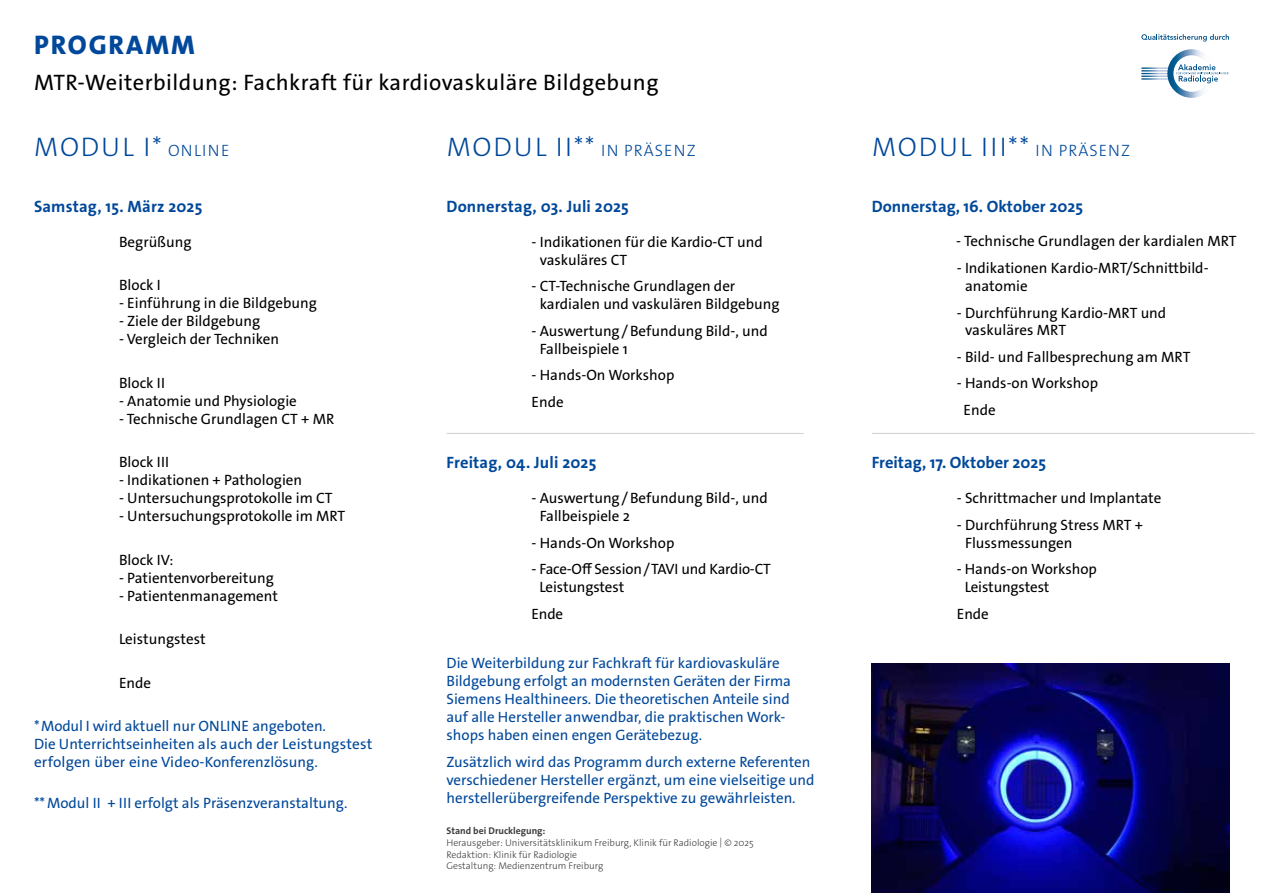
<style>
.page{position:relative;width:1263px;height:893px;background:#fff}
.page>*{position:absolute;margin:0;border:0;box-sizing:border-box;transform-origin:0 0}
.t1{font:300 27px "The Sans Os F";letter-spacing:.07em;color:#00489a}
.t2{font:800 27px "The Sans Os F";letter-spacing:.07em;color:#00489a}
.t3{font:22.5px "The Sans Os F";letter-spacing:.02em;color:#000}
.t4{font:700 16.5px "The Sans Os F";color:#00489a}
.t5{font:15px/18px "The Sans Os F";color:#000}
.t6{font:15px/18px "The Sans Os F";color:#00489a}
.t7{font:300 9.75px/11.7px "The Sans Os F";color:#3c3c3b}
.t8{font:700 9.75px "The Sans Os F";color:#3c3c3b}
.s1{font-size:16.5px}
</style>
<div class="page">
<hr style="left:872px;top:433px;width:382px;height:1px;background:#d0d0d0">
<img style="left:872px;top:664px;width:357px;height:229px">
<hr style="left:446px;top:433px;width:358px;height:1px;background:#d0d0d0">
<svg style="left:1141px;top:49px;width:87px;height:49px"></svg>
<svg style="left:1141px;top:34px;width:88px;height:8px"></svg>
<h1 class="t2" style="left:34px;top:28px;width:162px">PROGRAMM</h1>
<h2 class="t3" style="left:34px;top:67px;width:626px">MTR-Weiterbildung: Fachkraft für kardiovaskuläre Bildgebung</h2>
<h1 class="t1" style="left:34px;top:130px;width:197px">MODUL I* <span class="s1">ONLINE</span></h1>
<p class="t4" style="left:34px;top:195px;width:170px">Samstag, 15. März 2025</p>
<p class="t5" style="left:119px;top:233px;width:74px">Begrüßung</p>
<p class="t5" style="left:119px;top:276px;width:43px">Block I</p>
<p class="t5" style="left:119px;top:294px;width:199px">- Einführung in die Bildgebung</p>
<p class="t5" style="left:119px;top:312px;width:143px">- Ziele der Bildgebung</p>
<p class="t5" style="left:119px;top:330px;width:162px">- Vergleich der Techniken</p>
<p class="t5" style="left:119px;top:374px;width:47px">Block II</p>
<p class="t5" style="left:119px;top:392px;width:179px">- Anatomie und Physiologie</p>
<p class="t5" style="left:119px;top:410px;width:217px">- Technische Grundlagen CT + MR</p>
<p class="t5" style="left:119px;top:453px;width:52px">Block III</p>
<p class="t5" style="left:119px;top:471px;width:185px">- Indikationen + Pathologien</p>
<p class="t5" style="left:119px;top:489px;width:215px">- Untersuchungsprotokolle im CT</p>
<p class="t5" style="left:119px;top:507px;width:228px">- Untersuchungsprotokolle im MRT</p>
<p class="t5" style="left:119px;top:551px;width:56px">Block IV:</p>
<p class="t5" style="left:119px;top:569px;width:156px">- Patientenvorbereitung</p>
<p class="t5" style="left:119px;top:587px;width:160px">- Patientenmanagement</p>
<p class="t5" style="left:119px;top:630px;width:88px">Leistungstest</p>
<p class="t5" style="left:119px;top:674px;width:34px">Ende</p>
<p class="t6" style="left:34px;top:717px;width:340px">*Modul I wird aktuell nur ONLINE angeboten.<br>Die Unterrichtseinheiten als auch der Leistungstest erfolgen über eine Video-Konferenzlösung.</p>
<p class="t6" style="left:34px;top:794px;width:315px">**Modul II + III erfolgt als Präsenzveranstaltung.</p>
<h1 class="t1" style="left:447px;top:130px;width:250px">MODUL II** <span class="s1">IN PRÄSENZ</span></h1>
<p class="t4" style="left:446px;top:195px;width:184px">Donnerstag, 03. Juli 2025</p>
<p class="t5" style="left:540px;top:233px;width:225px;text-indent:-8px">- Indikationen für die Kardio-CT und vaskuläres CT</p>
<p class="t5" style="left:540px;top:277px;width:241px;text-indent:-8px">- CT-Technische Grundlagen der kardialen und vaskulären Bildgebung</p>
<p class="t5" style="left:540px;top:322px;width:229px;text-indent:-8px">- Auswertung/Befundung Bild-, und<br>Fallbeispiele 1</p>
<p class="t5" style="left:531px;top:362px;width:144px;line-height:26.5px">- Hands-On Workshop<br>Ende</p>
<p class="t4" style="left:446px;top:452px;width:151px">Freitag, 04. Juli 2025</p>
<p class="t5" style="left:540px;top:489px;width:229px;text-indent:-8px">- Auswertung/Befundung Bild-, und<br>Fallbeispiele 2</p>
<p class="t5" style="left:531px;top:534px;width:144px">- Hands-On Workshop</p>
<p class="t5" style="left:539px;top:560px;width:233px;text-indent:-8px">- Face-Off Session/TAVI und Kardio-CT<br>Leistungstest</p>
<p class="t5" style="left:531px;top:605px;width:33px">Ende</p>
<p class="t6" style="left:446px;top:654px;width:346px">Die Weiterbildung zur Fachkraft für kardiovaskuläre Bildgebung erfolgt an modernsten Geräten der Firma Siemens Healthineers. Die theoretischen Anteile sind auf alle Hersteller anwendbar, die praktischen Work&shy;shops haben einen engen Gerätebezug.</p>
<p class="t6" style="left:446px;top:753px;width:370px">Zusätzlich wird das Programm durch externe Referenten verschiedener Hersteller ergänzt, um eine vielseitige und herstellerübergreifende Perspektive zu gewährleisten.</p>
<p class="t8" style="left:446px;top:825px;width:101px">Stand bei Drucklegung:</p>
<p class="t7" style="left:446px;top:837px;width:309px">Herausgeber: Universitätsklinikum Freiburg, Klinik für Radiologie | © 2025<br>Redaktion: Klinik für Radiologie<br>Gestaltung: Medienzentrum Freiburg</p>
<h1 class="t1" style="left:872px;top:130px;width:260px">MODUL III** <span class="s1">IN PRÄSENZ</span></h1>
<p class="t4" style="left:872px;top:195px;width:213px">Donnerstag, 16. Oktober 2025</p>
<p class="t5" style="left:956px;top:232px;width:282px">- Technische Grundlagen der kardialen MRT</p>
<p class="t5" style="left:965px;top:259px;width:245px;text-indent:-8px">- Indikationen Kardio-MRT/Schnittbild&shy;anatomie</p>
<p class="t5" style="left:965px;top:304px;width:203px;line-height:17.5px;text-indent:-8px">- Durchführung Kardio-MRT und vaskuläres MRT</p>
<p class="t5" style="left:957px;top:348px;width:235px">- Bild- und Fallbesprechung am MRT</p>
<p class="t5" style="left:963px;top:370px;width:136px;line-height:26.8px;text-indent:-7px">- Hands-on Workshop<br>Ende</p>
<p class="t4" style="left:872px;top:452px;width:176px">Freitag, 17. Oktober 2025</p>
<p class="t5" style="left:957px;top:489px;width:206px">- Schrittmacher und Implantate</p>
<p class="t5" style="left:965px;top:516px;width:179px;text-indent:-8px">- Durchführung Stress MRT +<br>Flussmessungen</p>
<p class="t5" style="left:965px;top:560px;width:134px;text-indent:-8px">- Hands-on Workshop<br>Leistungstest</p>
<p class="t5" style="left:957px;top:605px;width:34px">Ende</p>
</div>
